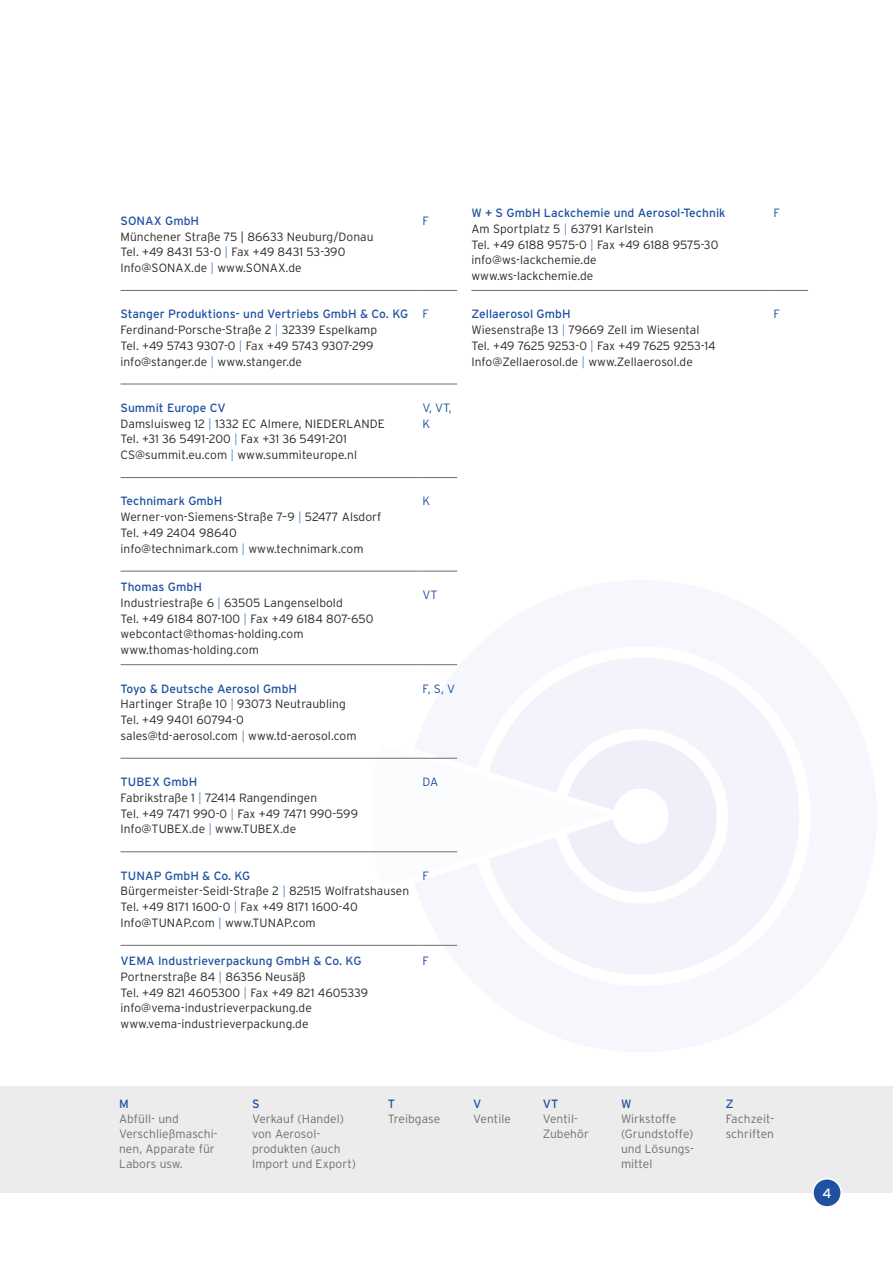
<style>
.page{position:relative;width:893px;height:1263px;background:#fff}
.page>*{position:absolute;margin:0;border:0;box-sizing:border-box;transform-origin:0 0}
.t1{font:13.5px "Interstate";color:#fff}
.t2{font:300 12px/15.8px "Interstate";letter-spacing:.005em;color:#282827}
.t3{font:300 12px/15px "Interstate";letter-spacing:.005em;color:#6f6f6e}
.t4{font:300 12px/15.8px "Interstate";color:#2051a0}
.t5{font:12px "Interstate";letter-spacing:.005em;color:#2051a0}
.s1{color:#5e8ec6}
.s2{font-weight:400;color:#2051a0}
</style>
<div class="page">
<div style="left:0;top:1086px;width:893px;height:107px;background:#ececed"></div>
<div style="left:399px;top:574px;width:484px;height:484px;background:#f6f7fc;border-radius:50%"></div>
<div style="left:471px;top:646px;width:340px;height:340px;border:12px solid #fff;border-radius:50%"></div>
<div style="left:559px;top:734px;width:164px;height:164px;background:#eeeff9;border-radius:50%"></div>
<div style="left:553px;top:729px;width:175px;height:174px;border:12px solid #fff;border-radius:50%"></div>
<div style="left:613px;top:788px;width:56px;height:56px;background:#fff;border-radius:50%"></div>
<svg style="left:362px;top:734px;width:275px;height:165px"></svg>
<hr style="left:121px;top:384px;width:301px;height:1px;background:#6f6f6e">
<hr style="left:422px;top:384px;width:35px;height:1px;background:#6f6f6e">
<hr style="left:121px;top:477px;width:301px;height:1px;background:#6f6f6e">
<hr style="left:422px;top:477px;width:35px;height:1px;background:#6f6f6e">
<hr style="left:121px;top:571px;width:301px;height:1px;background:#6f6f6e">
<hr style="left:422px;top:571px;width:35px;height:1px;background:#6f6f6e">
<hr style="left:121px;top:664px;width:301px;height:1px;background:#6f6f6e">
<hr style="left:422px;top:664px;width:35px;height:1px;background:#6f6f6e">
<hr style="left:121px;top:290px;width:301px;height:1px;background:#6f6f6e">
<hr style="left:422px;top:290px;width:35px;height:1px;background:#6f6f6e">
<hr style="left:121px;top:945px;width:301px;height:1px;background:#6f6f6e">
<hr style="left:422px;top:945px;width:35px;height:1px;background:#6f6f6e">
<hr style="left:121px;top:758px;width:301px;height:1px;background:#6f6f6e">
<hr style="left:422px;top:758px;width:35px;height:1px;background:#6f6f6e">
<hr style="left:121px;top:851px;width:301px;height:1px;background:#6f6f6e">
<hr style="left:422px;top:851px;width:35px;height:1px;background:#6f6f6e">
<hr style="left:471px;top:290px;width:302px;height:1px;background:#6f6f6e">
<hr style="left:773px;top:290px;width:35px;height:1px;background:#6f6f6e">
<div style="left:813px;top:1179px;width:28px;height:28px;background:#2051a0;border-radius:50%"></div>
<div style="left:812px;top:1178px;width:30px;height:30px;border:2px solid #fff;border-radius:50%"></div>
<p class="t5" style="left:121px;top:214px;width:80px">SONAX GmbH</p>
<p class="t2" style="left:121px;top:228px;width:255px">Münchener Straße 75 | 86633 Neuburg/Donau<br>Tel. +49 8431 53-0 <span class="s1">|</span> Fax +49 8431 53-390<br>Info@SONAX.de <span class="s1">|</span> www.SONAX.de</p>
<p class="t4" style="left:422px;top:213px;width:8px">F</p>
<p class="t2" style="left:121px;top:306px;width:289px"><span class="s2">Stanger Produktions- und Vertriebs GmbH &amp; Co. KG </span>Ferdinand-Porsche-Straße 2 <span class="s1">|</span> 32339 Espelkamp<br>Tel. +49 5743 9307-0 <span class="s1">|</span> Fax +49 5743 9307-299 info@stanger.de <span class="s1">|</span> www.stanger.de</p>
<p class="t4" style="left:422px;top:306px;width:8px">F</p>
<p class="t2" style="left:121px;top:400px;width:266px"><span class="s2">Summit Europe CV<br></span>Damsluisweg 12 <span class="s1">|</span> 1332 EC Almere, NIEDERLANDE Tel. +31 36 5491-200 <span class="s1">|</span> Fax +31 36 5491-201<br>CS@summit.eu.com <span class="s1">|</span> www.summiteurope.nl</p>
<p class="t4" style="left:422px;top:400px;width:31px">V, VT,<br>K</p>
<p class="t2" style="left:121px;top:493px;width:262px"><span class="s2">Technimark GmbH<br></span>Werner-von-Siemens-Straße 7–9 <span class="s1">|</span> 52477 Alsdorf<br>Tel. +49 2404 98640<br>info@technimark.com <span class="s1">|</span> www.technimark.com</p>
<p class="t4" style="left:422px;top:493px;width:9px">K</p>
<p class="t2" style="left:121px;top:579px;width:254px"><span class="s2">Thomas GmbH<br></span>Industriestraße 6 <span class="s1">|</span> 63505 Langenselbold<br>Tel. +49 6184 807-100 <span class="s1">|</span> Fax +49 6184 807-650 webcontact@thomas-holding.com www.thomas-holding.com</p>
<p class="t4" style="left:422px;top:587px;width:17px">VT</p>
<p class="t2" style="left:121px;top:680px;width:237px"><span class="s2">Toyo &amp; Deutsche Aerosol GmbH<br></span>Hartinger Straße 10 <span class="s1">|</span> 93073 Neutraubling Tel. +49 9401 60794-0 sales@td-aerosol.com <span class="s1">|</span> www.td-aerosol.com</p>
<p class="t4" style="left:422px;top:680px;width:34px">F, S, V</p>
<p class="t2" style="left:121px;top:774px;width:239px"><span class="s2">TUBEX GmbH<br></span>Fabrikstraße 1 <span class="s1">|</span> 72414 Rangendingen<br>Tel. +49 7471 990-0 <span class="s1">|</span> Fax +49 7471 990-599<br>Info@TUBEX.de <span class="s1">|</span> www.TUBEX.de</p>
<p class="t4" style="left:422px;top:774px;width:17px">DA</p>
<p class="t2" style="left:121px;top:867px;width:290px"><span class="s2">TUNAP GmbH &amp; Co. KG<br></span>Bürgermeister-Seidl-Straße 2 <span class="s1">|</span> 82515 Wolfratshausen Tel. +49 8171 1600-0 <span class="s1">|</span> Fax +49 8171 1600-40<br>Info@TUNAP.com <span class="s1">|</span> www.TUNAP.com</p>
<p class="t4" style="left:422px;top:867px;width:8px">F</p>
<p class="t2" style="left:121px;top:953px;width:249px"><span class="s2">VEMA Industrieverpackung GmbH &amp; Co. KG </span>Portnerstraße 84 <span class="s1">|</span> 86356 Neusäß<br>Tel. +49 821 4605300 <span class="s1">|</span> Fax +49 821 4605339 info@vema-industrieverpackung.de www.vema-industrieverpackung.de</p>
<p class="t4" style="left:422px;top:953px;width:8px">F</p>
<p class="t2" style="left:471px;top:205px;width:256px"><span class="s2">W + S GmbH Lackchemie und Aerosol-Technik<br></span>Am Sportplatz 5 <span class="s1">|</span> 63791 Karlstein<br>Tel. +49 6188 9575-0 <span class="s1">|</span> Fax +49 6188 9575-30 info@ws-lackchemie.de<br>www.ws-lackchemie.de</p>
<p class="t4" style="left:773px;top:205px;width:8px">F</p>
<p class="t2" style="left:471px;top:306px;width:246px"><span class="s2">Zellaerosol GmbH<br></span>Wiesenstraße 13 <span class="s1">|</span> 79669 Zell im Wiesental Tel. +49 7625 9253-0 <span class="s1">|</span> Fax +49 7625 9253-14<br>Info@Zellaerosol.de <span class="s1">|</span> www.Zellaerosol.de</p>
<p class="t4" style="left:773px;top:306px;width:8px">F</p>
<p class="t5" style="left:119px;top:1097px;width:11px">M</p>
<p class="t3" style="left:119px;top:1111px;width:100px">Abfüll- und<br>Verschließmaschi&shy;nen, Apparate für<br>Labors usw.</p>
<p class="t5" style="left:252px;top:1097px;width:9px">S</p>
<p class="t3" style="left:252px;top:1111px;width:105px">Verkauf (Handel) von Aerosol&shy;produkten (auch<br>Import und Export)</p>
<p class="t5" style="left:388px;top:1097px;width:9px">T</p>
<p class="t3" style="left:388px;top:1111px;width:54px">Treibgase</p>
<p class="t5" style="left:473px;top:1097px;width:10px">V</p>
<p class="t3" style="left:473px;top:1111px;width:39px">Ventile</p>
<p class="t5" style="left:543px;top:1097px;width:17px">VT</p>
<p class="t3" style="left:543px;top:1111px;width:48px">Ventil-<br>Zubehör</p>
<p class="t5" style="left:621px;top:1097px;width:12px">W</p>
<p class="t3" style="left:621px;top:1111px;width:74px">Wirkstoffe (Grundstoffe) und Lösungs&shy;mittel</p>
<p class="t5" style="left:726px;top:1097px;width:9px">Z</p>
<p class="t3" style="left:726px;top:1111px;width:50px">Fachzeit&shy;schriften</p>
<p class="t1" style="left:823px;top:1186px;width:11px">4</p>
</div>
